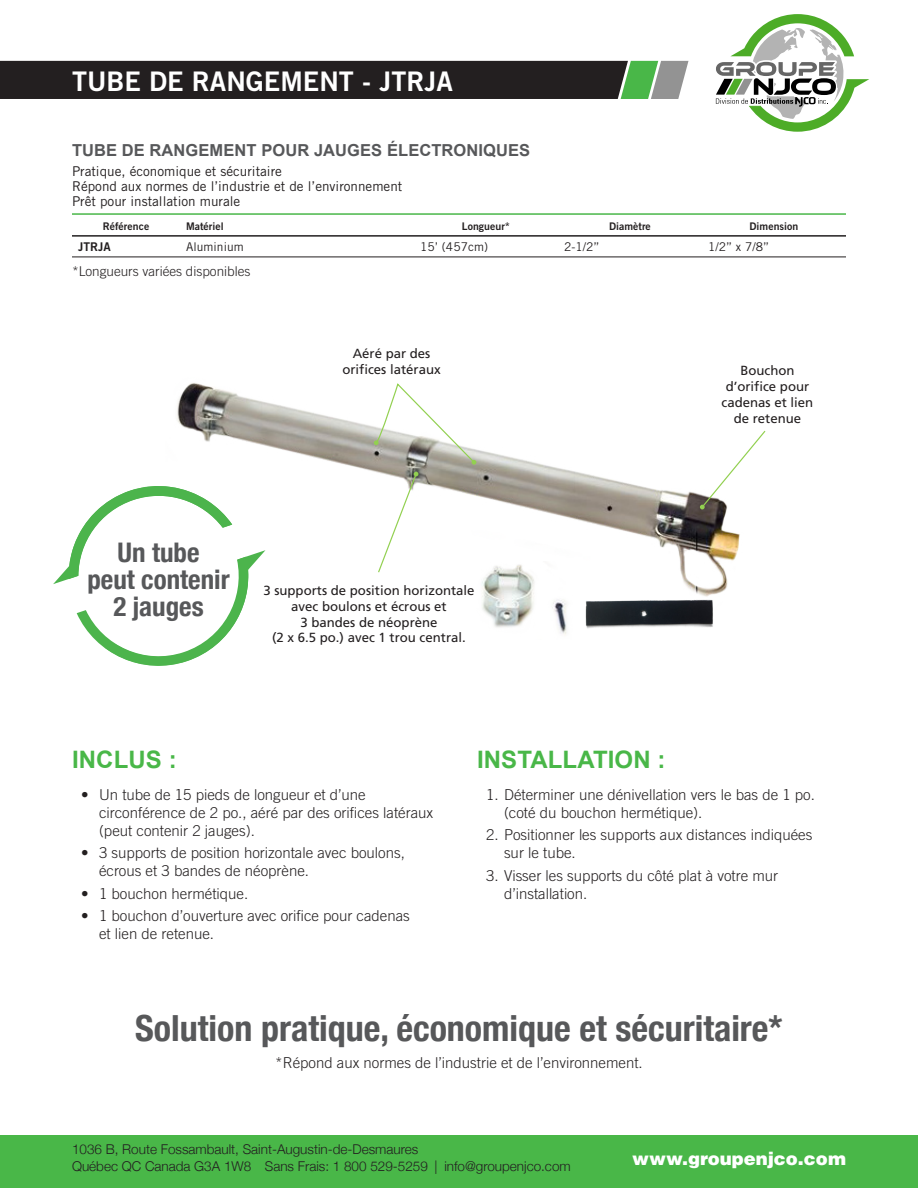
<style>
.page{position:relative;width:918px;height:1188px;background:#fff}
.page>*{position:absolute;margin:0;border:0;box-sizing:border-box;transform-origin:0 0}
.Texte_Bulle_Gros_Gri{font:700 condensed 36px "Helvetica Neue";color:#57585a}
.Texte_Bulle{font:700 condensed 27px/27px "Helvetica Neue";color:#57585a;text-align:center}
.Titre_page{font:27px "Trade Gothic LT Std Bd 2";color:#fff}
.Titre_section_Vert{font:700 24px "Arial";letter-spacing:.005em;color:#49b748}
.t1{font:900 18px "Helvetica LT Std";color:#fff}
.Titre_tableau_1{font:700 16.5px "Arial";letter-spacing:.005em;color:#57585a}
.Courant{font:300 15px/18px "Trade Gothic LT Std";color:#231f20}
.t2{font:300 13.5px/16.2px "Helvetica Neue";color:#231f20}
.Titre_tableau_2{font:13.5px/15px "Trade Gothic LT Std";color:#231f20}
.Tableau_Notes{font:300 13.5px "Trade Gothic LT Std";color:#231f20}
.t3{font:13.2px/15.9px "Frutiger LT Std";color:#231f20;text-align:center}
.Tableau_Texte{font:12px "Trade Gothic LT Std";letter-spacing:.005em;color:#231f20}
.Tableau_Reference{font:12px "Trade Gothic LT Std Bd 2";letter-spacing:.005em;color:#231f20}
.Tableau_Header{font:10.5px "Trade Gothic LT Std Bd 2";letter-spacing:.005em;color:#231f20}
</style>
<div class="page">
<svg style="left:0;top:61px;width:689px;height:38px;background:#2c2d29"></svg>
<hr style="left:72px;top:213px;width:774px;height:2px;background:#49b748">
<hr style="left:558px;top:235px;width:144px;height:2px;background:#231f20">
<hr style="left:72px;top:257px;width:108px;height:1px;background:#231f20">
<hr style="left:180px;top:257px;width:234px;height:1px;background:#231f20">
<hr style="left:414px;top:257px;width:144px;height:1px;background:#231f20">
<hr style="left:558px;top:257px;width:144px;height:1px;background:#231f20">
<hr style="left:702px;top:257px;width:144px;height:1px;background:#231f20">
<hr style="left:72px;top:235px;width:108px;height:2px;background:#231f20">
<hr style="left:180px;top:235px;width:234px;height:2px;background:#231f20">
<hr style="left:414px;top:235px;width:144px;height:2px;background:#231f20">
<hr style="left:702px;top:235px;width:144px;height:2px;background:#231f20">
<img style="left:177px;top:383px;width:563px;height:213px">
<svg style="left:700px;top:429px;width:66px;height:80px"></svg>
<svg style="left:374px;top:384px;width:102px;height:81px"></svg>
<svg style="left:377px;top:472px;width:41px;height:102px"></svg>
<img style="left:476px;top:562px;width:97px;height:73px">
<img style="left:585px;top:596px;width:128px;height:33px">
<div style="left:0;top:1136px;width:918px;height:52px;background:#49b748"></div>
<svg style="left:53px;top:486px;width:213px;height:180px"></svg>
<svg style="left:716px;top:14px;width:153px;height:118px"></svg>
<p class="Titre_page" style="left:72px;top:65px;width:382px">TUBE DE RANGEMENT - JTRJA</p>
<p class="Titre_tableau_1" style="left:72px;top:140px;width:460px">TUBE DE RANGEMENT POUR JAUGES ÉLECTRONIQUES</p>
<p class="Titre_tableau_2" style="left:72px;top:163px;width:332px">Pratique, économique et sécuritaire<br>Répond aux normes de l’industrie et de l’environnement<br>Prêt pour installation murale</p>
<p class="Tableau_Header" style="left:103px;top:220px;width:48px">Référence</p>
<p class="Tableau_Header" style="left:186px;top:220px;width:39px">Matériel</p>
<p class="Tableau_Header" style="left:462px;top:220px;width:50px">Longueur*</p>
<p class="Tableau_Header" style="left:609px;top:220px;width:43px">Diamètre</p>
<p class="Tableau_Header" style="left:750px;top:220px;width:50px">Dimension</p>
<p class="Tableau_Reference" style="left:78px;top:239px;width:34px">JTRJA</p>
<p class="Tableau_Texte" style="left:186px;top:239px;width:59px">Aluminium</p>
<p class="Tableau_Texte" style="left:420px;top:239px;width:70px">15’ (457cm)</p>
<p class="Tableau_Texte" style="left:564px;top:239px;width:37px">2-1/2”</p>
<p class="Tableau_Texte" style="left:708px;top:239px;width:63px">1/2” x 7/8”</p>
<p class="Tableau_Notes" style="left:72px;top:264px;width:180px">*Longueurs variées disponibles</p>
<p class="t3" style="left:342px;top:346px;width:100px">Aéré par des orifices latéraux</p>
<p class="Texte_Bulle" style="left:87px;top:537px;width:144px">Un tube<br>peut contenir<br>2 jauges</p>
<p class="t3" style="left:263px;top:582px;width:213px">3 supports de position horizontale avec boulons et écrous et<br>3 bandes de néoprène<br>(2 x 6.5 po.) avec 1 trou central.</p>
<p class="t3" style="left:722px;top:363px;width:93px">Bouchon d’orifice pour cadenas et lien de retenue</p>
<p class="Titre_section_Vert" style="left:72px;top:744px;width:106px">INCLUS :</p>
<p class="Courant" style="left:99px;top:785px;width:336px;text-indent:-18px">• Un tube de 15 pieds de longueur et d’une circonférence de 2 po., aéré par des orifices latéraux (peut contenir 2 jauges).</p>
<p class="Courant" style="left:99px;top:844px;width:307px;text-indent:-18px">• 3 supports de position horizontale avec boulons, écrous et 3 bandes de néoprène.</p>
<p class="Courant" style="left:81px;top:884px;width:169px">• 1 bouchon hermétique.</p>
<p class="Courant" style="left:99px;top:907px;width:312px;text-indent:-18px">• 1 bouchon d’ouverture avec orifice pour cadenas et lien de retenue.</p>
<p class="Titre_section_Vert" style="left:477px;top:744px;width:190px">INSTALLATION :</p>
<p class="Courant" style="left:504px;top:785px;width:312px;text-indent:-18px">1. Déterminer une dénivellation vers le bas de 1 po. (coté du bouchon hermétique).</p>
<p class="Courant" style="left:504px;top:826px;width:310px;text-indent:-18px">2. Positionner les supports aux distances indiquées sur le tube.</p>
<p class="Courant" style="left:504px;top:866px;width:276px;text-indent:-18px">3. Visser les supports du côté plat à votre mur d’installation.</p>
<p class="Texte_Bulle_Gros_Gri" style="left:135px;top:998px;width:649px">Solution pratique, économique et sécuritaire*</p>
<p class="Courant" style="left:275px;top:1053px;width:369px">*Répond aux normes de l’industrie et de l’environnement.</p>
<p class="t2" style="left:72px;top:1141px;width:500px">1036 B, Route Fossambault, Saint-Augustin-de-Desmaures<br>Québec QC Canada G3A 1W8 Sans Frais: 1 800 529-5259 | info@groupenjco.com</p>
<p class="t1" style="left:632px;top:1147px;width:215px">www.groupenjco.com</p>
</div>
